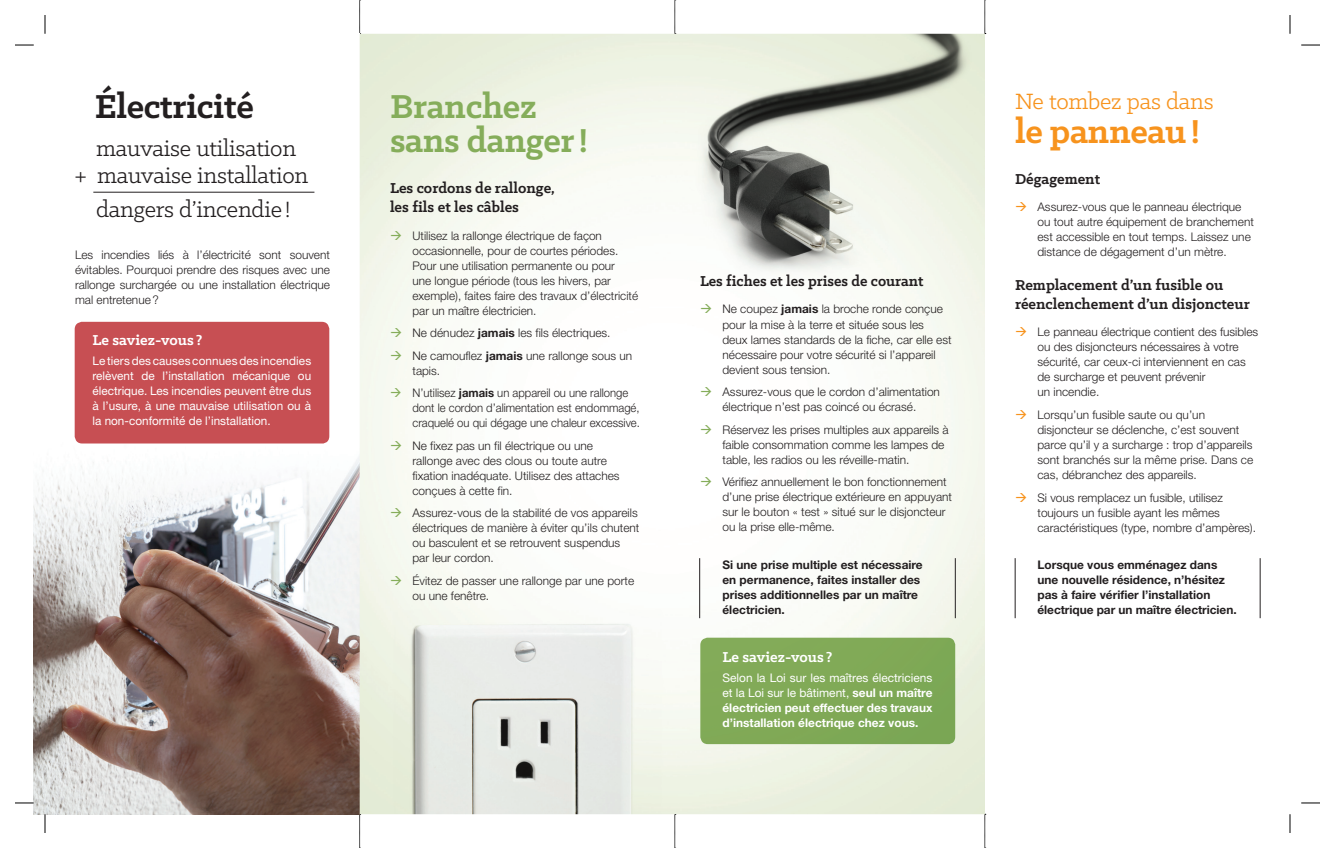
<style>
.page{position:relative;width:1335px;height:848px;background:#fff}
.page>*{position:absolute;margin:0;border:0;box-sizing:border-box;transform-origin:0 0}
.t1{font:700 37.5px/33.8px "Klinic Slab";letter-spacing:-.01em;color:#85ad5a}
.t2{font:700 37.5px "Klinic Slab";letter-spacing:-.01em;color:#231f20}
.t3{font:700 37.5px "Klinic Slab";letter-spacing:-.01em;color:#f7931d}
.t4{font:25px/27.5px "Klinic Slab";letter-spacing:-.01em;color:#231f20;text-align:center}
.t5{font:25px "Klinic Slab";letter-spacing:-.01em;color:#f7931d}
.t6{font:700 16.25px/18.8px "Klinic Slab";color:#231f20}
.t7{font:700 16.25px "Klinic Slab";color:#fff}
.t8{font:300 11.88px/15px "Helvetica Neue LT Pro";color:#231f20}
.t9{font:700 11.88px/15px "Helvetica Neue LT Pro";color:#231f20}
.t10{font:11.88px/15px "Helvetica Neue LT Pro";color:#fff;text-align:justify}
.t11{font:700 11.88px/15px "Helvetica Neue LT Pro";color:#fff;text-align:justify}
.t12{font:300 11.88px/15px "Helvetica Neue LT Pro";color:#231f20;scale:.95 1}
.s1{color:#85ad5a}
.s2{font-weight:700}
.s3{font-weight:400}
.s4{color:#f7931d}
</style>
<div class="page">
<svg style="left:985px;top:814px;width:1px;height:34px"></svg>
<svg style="left:985px;top:0;width:1px;height:34px"></svg>
<svg style="left:675px;top:814px;width:1px;height:34px"></svg>
<svg style="left:675px;top:0;width:1px;height:34px"></svg>
<svg style="left:359px;top:814px;width:2px;height:34px"></svg>
<svg style="left:359px;top:0;width:2px;height:34px"></svg>
<img style="left:34px;top:34px;width:951px;height:780px">
<div style="left:700px;top:637px;width:255px;height:107px;background:#80a956"></div>
<hr style="left:955px;top:558px;width:1px;height:60px;background:#231f20">
<hr style="left:1260px;top:558px;width:1px;height:60px;background:#231f20">
<hr style="left:699px;top:558px;width:1px;height:60px;background:#231f20">
<hr style="left:1015px;top:558px;width:1px;height:60px;background:#231f20">
<div style="left:75px;top:322px;width:254px;height:121px;background:#c74f53;border-radius:7px"></div>
<hr style="left:93px;top:192px;width:221px;height:1px;background:#231f20">
<svg style="left:15px;top:44px;width:19px;height:2px"></svg>
<svg style="left:1301px;top:44px;width:19px;height:2px"></svg>
<svg style="left:15px;top:802px;width:19px;height:1px"></svg>
<svg style="left:1301px;top:802px;width:19px;height:1px"></svg>
<svg style="left:44px;top:15px;width:2px;height:19px"></svg>
<svg style="left:44px;top:814px;width:2px;height:18px"></svg>
<svg style="left:1289px;top:15px;width:2px;height:19px"></svg>
<svg style="left:1289px;top:814px;width:2px;height:18px"></svg>
<h1 class="t2" style="left:95px;top:82px;width:161px">Électricité</h1>
<h2 class="t4" style="left:75px;top:133px;width:235px">mauvaise utilisation<br>+ mauvaise installation</h2>
<h2 class="t4" style="left:96px;top:195px;width:196px">dangers d’incendie !</h2>
<p class="t8" style="left:75px;top:247px;width:257px;text-align:justify">Les incendies liés à l’électricité sont souvent évitables. Pourquoi prendre des risques avec une rallonge surchargée ou une installation électrique mal entretenue ?</p>
<h3 class="t7" style="left:92px;top:329px;width:111px">Le saviez-vous ?</h3>
<p class="t10" style="left:92px;top:353px;width:220px">Le tiers des causes connues des incendies relèvent de l’installation mécanique ou électrique. Les incendies peuvent être dus à l’usure, à une mauvaise utilisation ou à la non-conformité de l’installation.</p>
<h1 class="t1" style="left:390px;top:89px;width:200px">Branchez sans danger !</h1>
<h3 class="t6" style="left:390px;top:178px;width:166px">Les cordons de rallonge, les fils et les câbles</h3>
<p class="t8" style="left:412px;top:227px;width:227px;text-indent:-22px"><span class="s1">→</span> Utilisez la rallonge électrique de façon occasionnelle, pour de courtes périodes.<br>Pour une utilisation permanente ou pour<br>une longue période (tous les hivers, par exemple), faites faire des travaux d’électricité par un maître électricien.</p>
<p class="t8" style="left:390px;top:325px;width:222px"><span class="s1">→</span> Ne dénudez <span class="s2">jamais</span> les fils électriques.</p>
<p class="t8" style="left:412px;top:347px;width:221px;text-indent:-22px"><span class="s1">→</span> Ne camouflez <span class="s2">jamais</span> une rallonge sous un tapis.</p>
<p class="t12" style="left:412px;top:385px;width:241px;text-indent:-22px"><span class="s1">→</span> N’utilisez <span class="s2">jamais</span> un appareil ou une rallonge dont le cordon d’alimentation est endommagé, craquelé ou qui dégage une chaleur excessive.</p>
<p class="t8" style="left:412px;top:437px;width:209px;text-indent:-22px"><span class="s1">→</span> Ne fixez pas un fil électrique ou une rallonge avec des clous ou toute autre fixation inadéquate. Utilisez des attaches conçues à cette fin.</p>
<p class="t8" style="left:412px;top:505px;width:229px;text-indent:-22px"><span class="s1">→</span> Assurez-vous de la stabilité de vos appareils électriques de manière à éviter qu’ils chutent ou basculent et se retrouvent suspendus par leur cordon.</p>
<p class="t8" style="left:412px;top:572px;width:223px;text-indent:-22px"><span class="s1">→</span> Évitez de passer une rallonge par une porte ou une fenêtre.</p>
<h3 class="t6" style="left:700px;top:271px;width:225px">Les fiches et les prises de courant</h3>
<p class="t8" style="left:722px;top:301px;width:231px;text-indent:-22px"><span class="s1">→</span> Ne coupez <span class="s2">jamais</span> la broche ronde conçue pour la mise à la terre et située sous les deux lames standards de la fiche, car elle est nécessaire pour votre sécurité si l’appareil devient sous tension.</p>
<p class="t8" style="left:700px;top:384px;width:242px;text-align:center"><span class="s1">→</span> Assurez-vous que le cordon d’alimentation électrique n’est pas coincé ou écrasé.</p>
<p class="t8" style="left:722px;top:421px;width:228px;text-indent:-22px"><span class="s1">→</span> Réservez les prises multiples aux appareils à faible consommation comme les lampes de table, les radios ou les réveille-matin.</p>
<p class="t8" style="left:722px;top:474px;width:231px;text-indent:-22px"><span class="s1">→</span> Vérifiez annuellement le bon fonctionnement d’une prise électrique extérieure en appuyant sur le bouton « test » situé sur le disjoncteur ou la prise elle-même.</p>
<p class="t9" style="left:722px;top:556px;width:202px">Si une prise multiple est nécessaire en permanence, faites installer des prises additionnelles par un maître électricien.</p>
<h3 class="t7" style="left:722px;top:646px;width:111px">Le saviez-vous ?</h3>
<p class="t11" style="left:722px;top:670px;width:211px"><span class="s3">Selon la Loi sur les maîtres électriciens et la Loi sur le bâtiment,</span> seul un maître électricien peut effectuer des travaux d’installation électrique chez vous.</p>
<h2 class="t5" style="left:1015px;top:85px;width:200px">Ne tombez pas dans</h2>
<h1 class="t3" style="left:1015px;top:106px;width:187px">le panneau !</h1>
<h3 class="t6" style="left:1015px;top:169px;width:87px">Dégagement</h3>
<p class="t8" style="left:1038px;top:199px;width:218px;text-indent:-22px"><span class="s4">→</span> Assurez-vous que le panneau électrique ou tout autre équipement de branchement est accessible en tout temps. Laissez une distance de dégagement d’un mètre.</p>
<h3 class="t6" style="left:1015px;top:275px;width:236px">Remplacement d’un fusible ou réenclenchement d’un disjoncteur</h3>
<p class="t8" style="left:1038px;top:324px;width:222px;text-indent:-22px"><span class="s4">→</span> Le panneau électrique contient des fusibles ou des disjoncteurs nécessaires à votre sécurité, car ceux-ci interviennent en cas de surcharge et peuvent prévenir<br>un incendie.</p>
<p class="t8" style="left:1038px;top:407px;width:217px;text-indent:-22px"><span class="s4">→</span> Lorsqu’un fusible saute ou qu’un disjoncteur se déclenche, c’est souvent parce qu’il y a surcharge : trop d’appareils sont branchés sur la même prise. Dans ce cas, débranchez des appareils.</p>
<p class="t8" style="left:1038px;top:489px;width:220px;text-indent:-22px"><span class="s4">→</span> Si vous remplacez un fusible, utilisez toujours un fusible ayant les mêmes caractéristiques (type, nombre d’ampères).</p>
<p class="t9" style="left:1038px;top:557px;width:201px">Lorsque vous emménagez dans une nouvelle résidence, n’hésitez pas à faire vérifier l’installation électrique par un maître électricien.</p>
</div>
